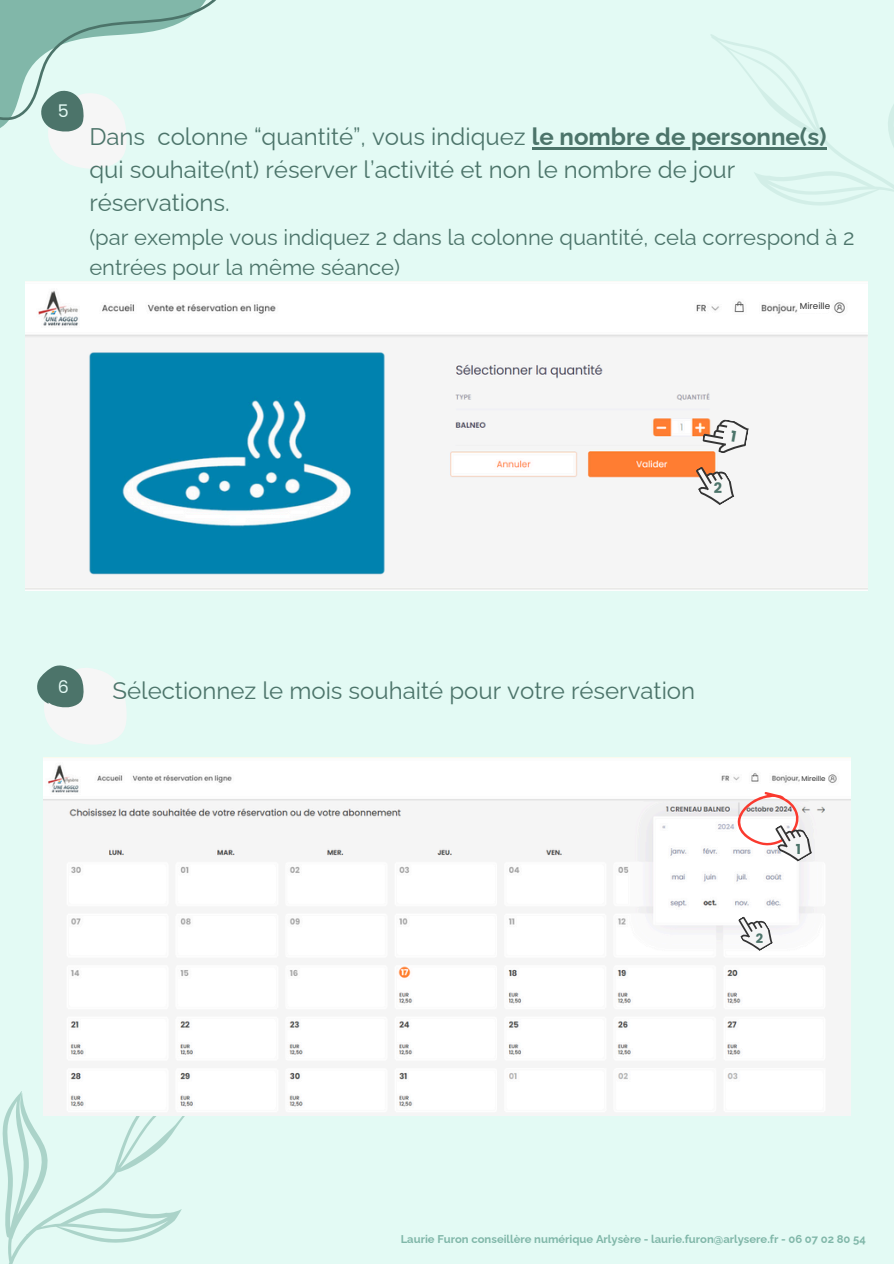
<style>
.page{position:relative;width:894px;height:1264px;background:#fff}
.page>*{position:absolute;margin:0;border:0;box-sizing:border-box;transform-origin:0 0}
.t1{font:24px/32.7px "Raleway";color:#4c746a}
.t2{font:22.05px/30.3px "Raleway";color:#4c746a}
.t3{font:17.4px "Poppins";color:#e3faf4}
.t4{font:700 14.4px "Poppins";color:#4c746a}
.t5{font:700 13.8px "Poppins";color:#4c746a}
.t6{font:700 12.9px "Poppins";color:#4c746a}
.t7{font:700 11.25px "Raleway";color:#81b7a9}
.t8{font:8.7px "Poppins";color:#343434}
.t9{font:7.05px "Poppins";color:#343434}
.s1{font-weight:700}
</style>
<div class="page">
<div style="left:0;top:0;width:893px;height:1263px;background:#e3faf4"></div>
<svg style="left:2px;top:1091px;width:223px;height:172px"></svg>
<svg style="left:711px;top:34px;width:182px;height:171px"></svg>
<svg style="left:0;top:0;width:216px;height:169px"></svg>
<img style="left:26px;top:281px;width:841px;height:309px">
<div style="left:798px;top:297px;width:30px;height:15px;background:#fff"></div>
<hr style="left:531px;top:147px;width:295px;height:3px;background:#4c746a">
<svg style="left:37px;top:665px;width:90px;height:80px"></svg>
<img style="left:43px;top:757px;width:807px;height:358px">
<svg style="left:737px;top:791px;width:79px;height:76px"></svg>
<svg style="left:731px;top:908px;width:45px;height:48px;background:#e6e5e6"></svg>
<div style="left:799px;top:772px;width:28px;height:15px;background:#fff"></div>
<svg style="left:688px;top:416px;width:61px;height:95px;background:#e3d0c4"></svg>
<p class="t3" style="left:58px;top:98px;width:12px">5</p>
<p class="t1" style="left:89px;top:120px;width:738px">Dans colonne “quantité”, vous indiquez <span class="s1">le nombre de personne(s)</span></p>
<h1 class="t1" style="left:89px;top:153px;width:647px">qui souhaite(nt) réserver l’activité et non le nombre de jour réservations.</h1>
<h1 class="t2" style="left:89px;top:222px;width:766px">(par exemple vous indiquez 2 dans la colonne quantité, cela correspond à 2 entrées pour la même séance)</h1>
<p class="t8" style="left:799px;top:300px;width:32px">Mireille</p>
<p class="t4" style="left:713px;top:478px;width:10px">2</p>
<p class="t3" style="left:54px;top:673px;width:12px">9</p>
<h3 class="t3" style="left:58px;top:674px;width:13px">6</h3>
<p class="t1" style="left:112px;top:674px;width:584px">Sélectionnez le mois souhaité pour votre réservation</p>
<p class="t6" style="left:755px;top:929px;width:9px">2</p>
<p class="t9" style="left:801px;top:773px;width:26px">Mireille</p>
<p class="t5" style="left:795px;top:839px;width:7px">1</p>
<p class="t7" style="left:400px;top:1232px;width:466px">Laurie Furon conseillère numérique Arlysère - laurie.furon@arlysere.fr - 06 07 02 80 54</p>
</div>
